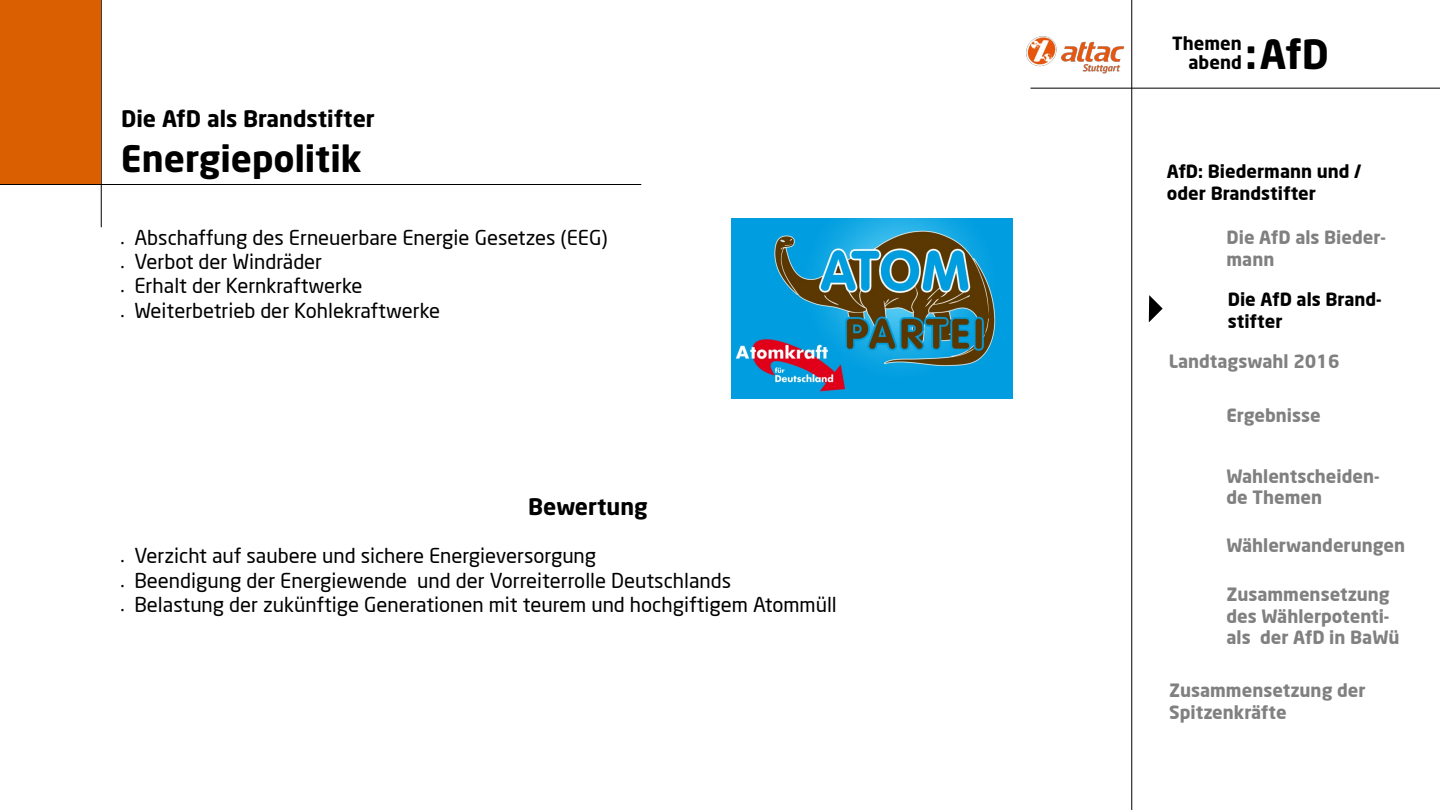
<style>
.page{position:relative;width:1440px;height:810px;background:#fff}
.page>*{position:absolute;margin:0;border:0;box-sizing:border-box;transform-origin:0 0}
.t1{font:700 39.75px "Neo Sans Std";color:#000}
.t2{font:700 36px "Neo Sans Std";color:#000}
.t3{font:700 22.5px "Neo Sans Std";color:#000}
.t4{font:20.25px "Neo Sans";color:#000}
.t5{font:700 18px/21.6px "Neo Sans";color:#808080}
.t6{font:700 18px/21.6px "Neo Sans";color:#000}
.t7{font:700 18px/18.8px "Neo Sans Std";color:#000;text-align:right}
.s1{font-family:"Minion Pro";font-size:9px}
.s2{font-size:41.25px}
</style>
<div class="page">
<hr style="left:0;top:184px;width:641px;height:1px;background:#000">
<hr style="left:101px;top:0;width:1px;height:227px;background:#000">
<hr style="left:1131px;top:0;width:1px;height:810px;background:#000">
<hr style="left:1030px;top:88px;width:410px;height:1px;background:#000">
<svg style="left:1149px;top:295px;width:14px;height:27px"></svg>
<img style="left:732px;top:219px;width:280px;height:180px">
<div style="left:0;top:0;width:100px;height:184px;background:#da5f00"></div>
<img style="left:1026px;top:36px;width:97px;height:38px">
<p class="t3" style="left:121px;top:105px;width:255px">Die AfD als Brandstifter</p>
<h2 class="t2" style="left:121px;top:135px;width:243px">Energiepolitik</h2>
<p class="t4" style="left:121px;top:225px;width:488px"><span class="s1">•</span> Abschaffung des Erneuerbare Energie Gesetzes (EEG)</p>
<p class="t4" style="left:121px;top:249px;width:203px"><span class="s1">•</span> Verbot der Windräder</p>
<p class="t4" style="left:121px;top:273px;width:243px"><span class="s1">•</span> Erhalt der Kernkraftwerke</p>
<p class="t4" style="left:121px;top:298px;width:321px"><span class="s1">•</span> Weiterbetrieb der Kohlekraftwerke</p>
<p class="t3" style="left:528px;top:492px;width:121px">Bewertung</p>
<p class="t4" style="left:121px;top:543px;width:477px"><span class="s1">•</span> Verzicht auf saubere und sichere Energieversorgung</p>
<p class="t4" style="left:121px;top:568px;width:612px"><span class="s1">•</span> Beendigung der Energiewende und der Vorreiterrolle Deutschlands</p>
<p class="t4" style="left:121px;top:592px;width:717px"><span class="s1">•</span> Belastung der zukünftige Generationen mit teurem und hochgiftigem Atommüll</p>
<p class="t7" style="left:1172px;top:33px;width:71px">Themen abend</p>
<h1 class="t1" style="left:1246px;top:29px;width:85px"><span class="s2">:</span>AfD</h1>
<p class="t6" style="left:1167px;top:160px;width:196px">AfD: Biedermann und / oder Brandstifter</p>
<p class="t5" style="left:1227px;top:226px;width:161px">Die AfD als Bieder&shy;mann</p>
<p class="t6" style="left:1228px;top:288px;width:155px">Die AfD als Brand&shy;stifter</p>
<p class="t5" style="left:1169px;top:350px;width:173px">Landtagswahl 2016</p>
<p class="t5" style="left:1227px;top:404px;width:96px">Ergebnisse</p>
<p class="t5" style="left:1227px;top:465px;width:155px">Wahlentscheiden&shy;de Themen</p>
<p class="t5" style="left:1227px;top:534px;width:180px">Wählerwanderungen</p>
<p class="t5" style="left:1227px;top:583px;width:174px">Zusammensetzung des Wählerpotenti&shy;als der AfD in BaWü</p>
<p class="t5" style="left:1169px;top:679px;width:198px">Zusammensetzung der<br>Spitzenkräfte</p>
</div>
